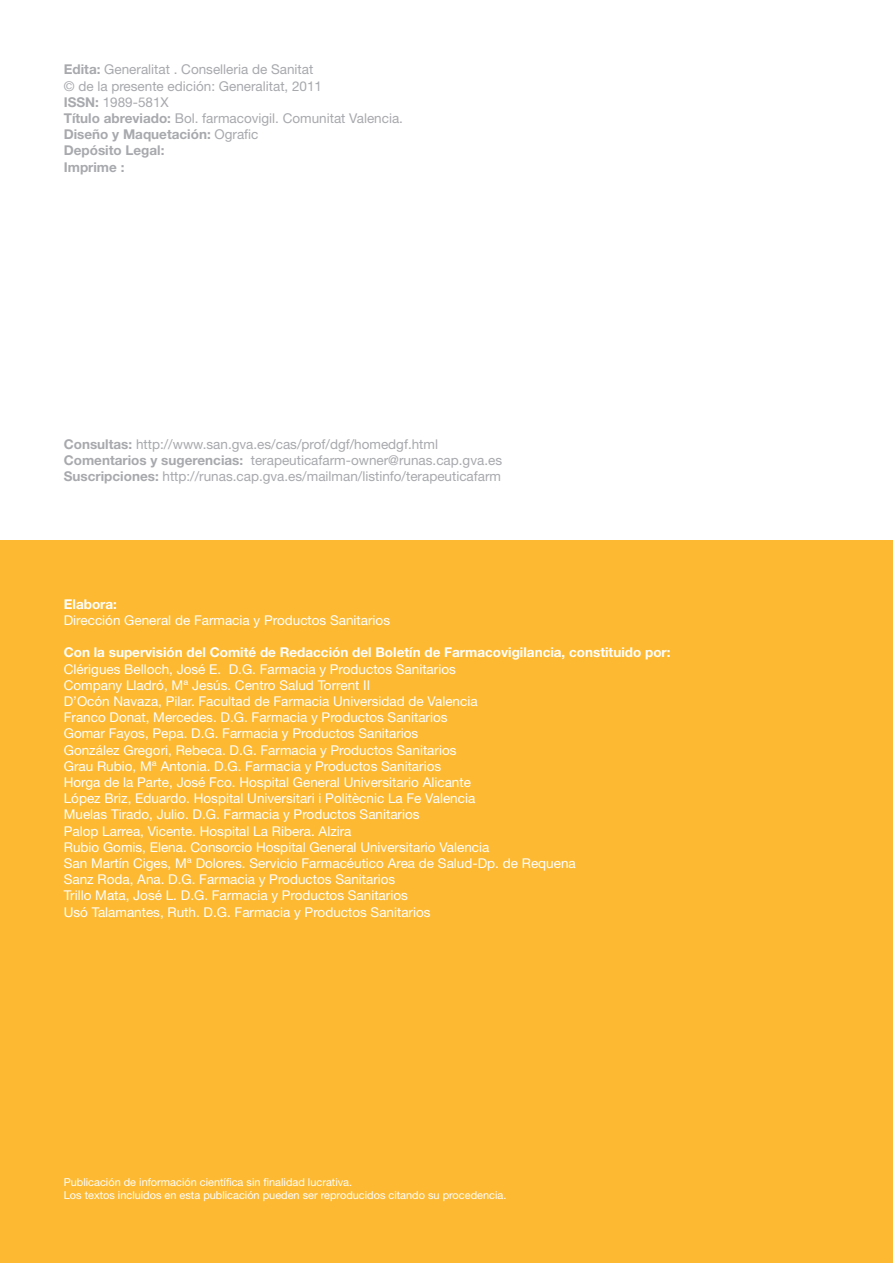
<style>
.page{position:relative;width:893px;height:1263px;background:#fff}
.page>*{position:absolute;margin:0;border:0;box-sizing:border-box;transform-origin:0 0}
.t1{font:13.5px/16.2px "Helvetica Neue LT";color:#fff}
.t2{font:13.5px/16.2px "Helvetica Neue LT";color:#a8a9ad}
.t3{font:700 13.5px "Helvetica Neue LT";color:#fff}
.t4{font:10.95px/13.2px "Helvetica Neue LT";color:#fff}
.s1{font-weight:700}
</style>
<div class="page">
<div style="left:0;top:540px;width:893px;height:723px;background:#fdb931"></div>
<p class="t2" style="left:64px;top:61px;width:341px"><span class="s1">Edita:</span> Generalitat . Conselleria de Sanitat<br>© de la presente edición: Generalitat, 2011<br><span class="s1">ISSN:</span> 1989-581X<br><span class="s1">Título abreviado:</span> Bol. farmacovigil. Comunitat Valencia.<br><span class="s1">Diseño y Maquetación:</span> Ografic<br><span class="s1">Depósito Legal:<br>Imprime :</span></p>
<p class="t2" style="left:64px;top:435px;width:440px"><span class="s1">Consultas:</span> http://www.san.gva.es/cas/prof/dgf/homedgf.html<br><span class="s1">Comentarios y sugerencias:</span> terapeuticafarm-owner@runas.cap.gva.es<br><span class="s1">Suscripciones:</span> http://runas.cap.gva.es/mailman/listinfo/terapeuticafarm</p>
<p class="t3" style="left:64px;top:596px;width:55px">Elabora:</p>
<p class="t1" style="left:64px;top:612px;width:328px">Dirección General de Farmacia y Productos Sanitarios</p>
<p class="t3" style="left:64px;top:644px;width:608px">Con la supervisión del Comité de Redacción del Boletín de Farmacovigilancia, constituido por:</p>
<p class="t1" style="left:64px;top:660px;width:513px">Clérigues Belloch, José E. D.G. Farmacia y Productos Sanitarios<br>Company Lladró, Mª Jesús. Centro Salud Torrent II<br>D’Ocón Navaza, Pilar. Facultad de Farmacia Universidad de Valencia<br>Franco Donat, Mercedes. D.G. Farmacia y Productos Sanitarios<br>Gomar Fayos, Pepa. D.G. Farmacia y Productos Sanitarios<br>González Gregori, Rebeca. D.G. Farmacia y Productos Sanitarios<br>Grau Rubio, Mª Antonia. D.G. Farmacia y Productos Sanitarios<br>Horga de la Parte, José Fco. Hospital General Universitario Alicante<br>López Briz, Eduardo. Hospital Universitari i Politècnic La Fe Valencia<br>Muelas Tirado, Julio. D.G. Farmacia y Productos Sanitarios<br>Palop Larrea, Vicente. Hospital La Ribera. Alzira<br>Rubio Gomis, Elena. Consorcio Hospital General Universitario Valencia<br>San Martín Ciges, Mª Dolores. Servicio Farmacéutico Area de Salud-Dp. de Requena Sanz Roda, Ana. D.G. Farmacia y Productos Sanitarios<br>Trillo Mata, José L. D.G. Farmacia y Productos Sanitarios<br>Usó Talamantes, Ruth. D.G. Farmacia y Productos Sanitarios</p>
<p class="t4" style="left:64px;top:1175px;width:444px">Publicación de información científica sin finalidad lucrativa.<br>Los textos incluidos en esta publicación pueden ser reproducidos citando su procedencia.</p>
</div>
